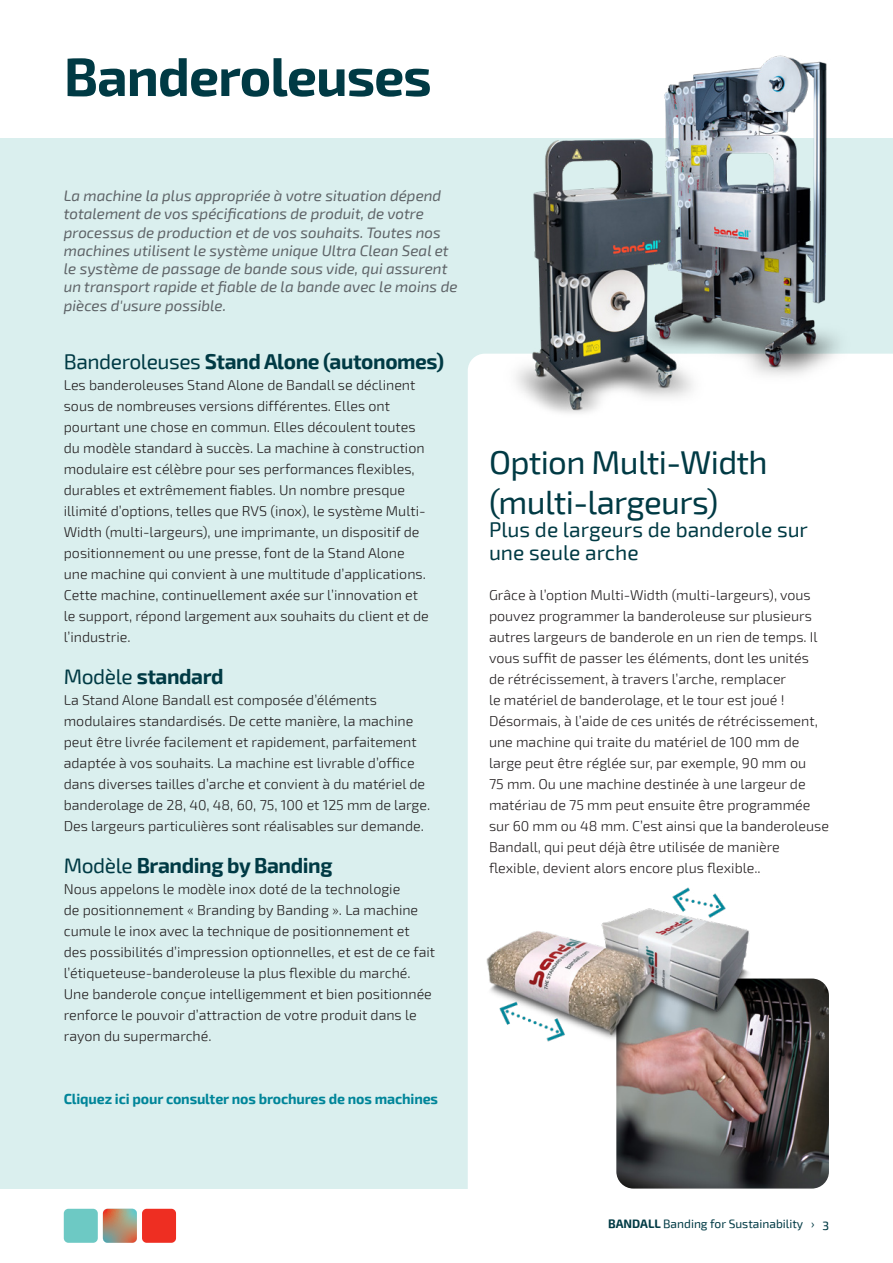
<style>
.page{position:relative;width:893px;height:1263px;background:#fff}
.page>*{position:absolute;margin:0;border:0;box-sizing:border-box;transform-origin:0 0}
.Kop{font:700 54px "Exo 2";letter-spacing:-.02em;color:#003a44}
.Kop-2{font:33px/39.6px "Exo 2";letter-spacing:-.02em;color:#003a44}
.Kop-3{font:700 21px "Exo 2";letter-spacing:-.02em;color:#003a44}
.Subkop{font:21px/22.5px "Exo 2";color:#003a44}
.Subkop_Bruin{font:italic 15.15px/18.3px "Exo 2";color:#5e6367}
.Bodytekst_NL{font:300 14.25px/21px "Exo 2";color:#231f20}
.Bodytekst_NL-2{font:700 14.25px "Exo 2";letter-spacing:-.01em;color:#008599}
.t1{font:12px "Exo 2";color:#003a44}
.s1{font-weight:400}
.s2{font-weight:700}
.s3{font-weight:500}
</style>
<div class="page">
<div style="left:142px;top:1209px;width:34px;height:34px;background:#ee2e22;border-radius:5px"></div>
<div style="left:64px;top:1209px;width:34px;height:34px;background:#6dc9c4;border-radius:5px"></div>
<svg style="left:103px;top:1209px;width:34px;height:34px"></svg>
<div style="left:0;top:138px;width:893px;height:1050px;background:#daefee"></div>
<div style="left:468px;top:354px;width:425px;height:835px;background:#fff"></div>
<img style="left:503px;top:55px;width:361px;height:371px">
<img style="left:616px;top:978px;width:213px;height:210px">
<img style="left:483px;top:861px;width:294px;height:210px">
<p class="Kop" style="left:64px;top:45px;width:369px">Banderoleuses</p>
<p class="Subkop_Bruin" style="left:64px;top:187px;width:395px">La machine la plus appropriée à votre situation dépend totalement de vos spécifications de produit, de votre processus de production et de vos souhaits. Toutes nos machines utilisent le système unique Ultra Clean Seal et le système de passage de bande sous vide, qui assurent un transport rapide et fiable de la bande avec le moins de pièces d'usure possible.</p>
<p class="Kop-3" style="left:64px;top:349px;width:382px"><span class="s1">Banderoleuses</span> Stand Alone (autonomes)</p>
<p class="Bodytekst_NL" style="left:64px;top:375px;width:366px">Les banderoleuses Stand Alone de Bandall se déclinent sous de nombreuses versions différentes. Elles ont pourtant une chose en commun. Elles découlent toutes du modèle standard à succès. La machine à construction modulaire est célèbre pour ses performances flexibles, durables et extrêmement fiables. Un nombre presque illimité d’options, telles que RVS (inox), le système Multi-Width (multi-largeurs), une imprimante, un dispositif de positionnement ou une presse, font de la Stand Alone une machine qui convient à une multitude d’applications.<br>Cette machine, continuellement axée sur l’innovation et le support, répond largement aux souhaits du client et de l’industrie.</p>
<p class="Kop-3" style="left:64px;top:664px;width:161px"><span class="s1">Modèle</span> standard</p>
<p class="Bodytekst_NL" style="left:64px;top:690px;width:368px">La Stand Alone Bandall est composée d’éléments modulaires standardisés. De cette manière, la machine peut être livrée facilement et rapidement, parfaitement adaptée à vos souhaits. La machine est livrable d’office dans diverses tailles d’arche et convient à du matériel de banderolage de 28, 40, 48, 60, 75, 100 et 125 mm de large.<br>Des largeurs particulières sont réalisables sur demande.</p>
<p class="Kop-3" style="left:64px;top:853px;width:270px"><span class="s1">Modèle</span> Branding by Banding</p>
<p class="Bodytekst_NL" style="left:64px;top:879px;width:373px">Nous appelons le modèle inox doté de la technologie<br>de positionnement « Branding by Banding ». La machine cumule le inox avec la technique de positionnement et des possibilités d’impression optionnelles, et est de ce fait l’étiqueteuse-banderoleuse la plus flexible du marché.<br>Une banderole conçue intelligemment et bien positionnée renforce le pouvoir d’attraction de votre produit dans le rayon du supermarché.</p>
<p class="Bodytekst_NL-2" style="left:64px;top:1090px;width:376px">Cliquez ici pour consulter nos brochures de nos machines</p>
<p class="Kop-2" style="left:489px;top:443px;width:280px">Option Multi-Width (multi-largeurs)</p>
<p class="Subkop" style="left:489px;top:519px;width:321px">Plus de largeurs de banderole sur une seule arche</p>
<p class="Bodytekst_NL" style="left:489px;top:585px;width:342px">Grâce à l’option Multi-Width (multi-largeurs), vous pouvez programmer la banderoleuse sur plusieurs autres largeurs de banderole en un rien de temps. Il vous suffit de passer les éléments, dont les unités<br>de rétrécissement, à travers l’arche, remplacer<br>le matériel de banderolage, et le tour est joué !<br>Désormais, à l’aide de ces unités de rétrécissement, une machine qui traite du matériel de 100 mm de large peut être réglée sur, par exemple, 90 mm ou<br>75 mm. Ou une machine destinée à une largeur de matériau de 75 mm peut ensuite être programmée sur 60 mm ou 48 mm. C’est ainsi que la banderoleuse Bandall, qui peut déjà être utilisée de manière flexible, devient alors encore plus flexible..</p>
<p class="t1" style="left:608px;top:1217px;width:223px"><span class="s2">BANDALL</span> Banding for Sustainability › <span class="s3">3</span></p>
</div>
